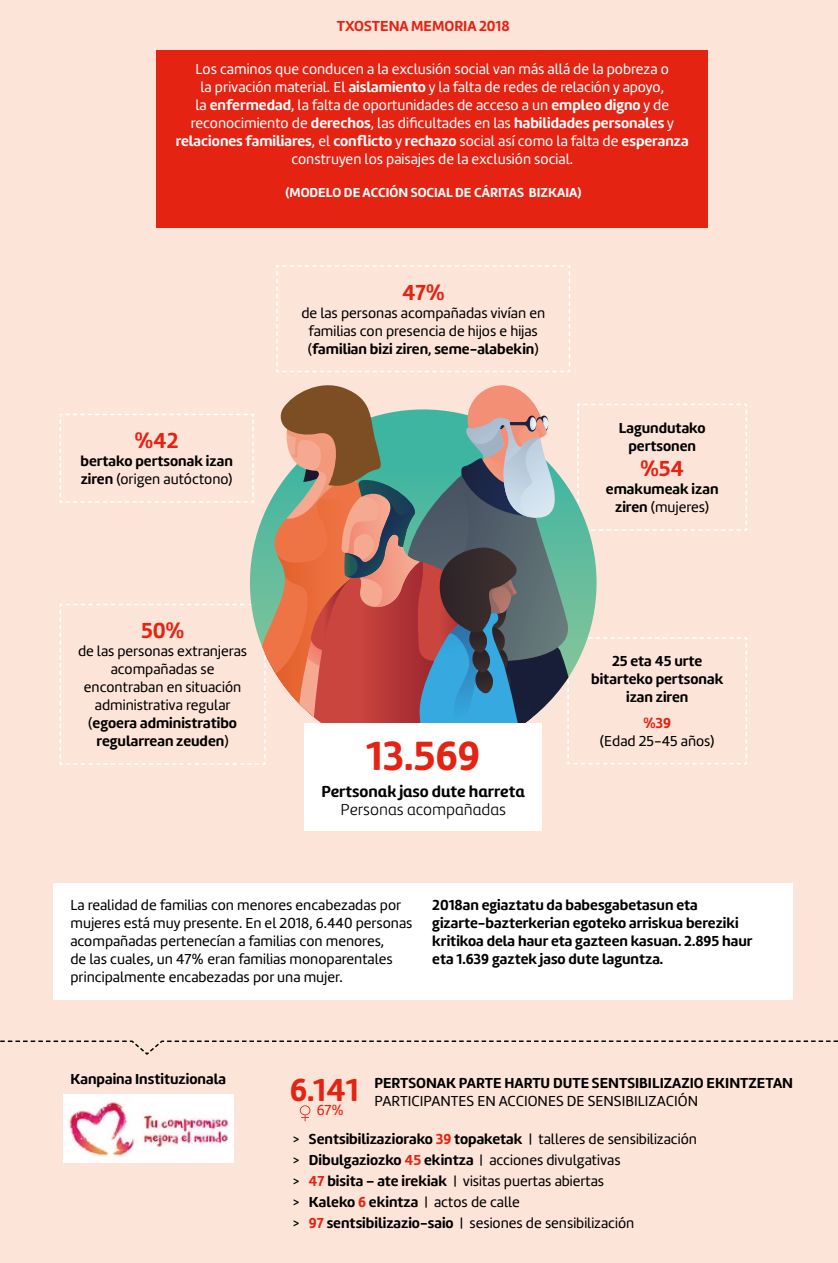
<style>
.page{position:relative;width:838px;height:1263px;background:#fde4d8}
.page>*{position:absolute;margin:0;border:0;box-sizing:border-box;transform-origin:0 0}
.t1{font:700 42.3px "Amelia Rounded UP";color:#e42313}
.t2{font:700 22.5px "Amelia Rounded";color:#e42313}
.t3{font:700 16.5px "Amelia Rounded UP";color:#000}
.t4{font:16.5px "Amelia Rounded UP Light";color:#000}
.t5{font:15px/18px "Amelia Rounded Regular";color:#000;text-align:center}
.t6{font:700 15px/18px "Amelia Rounded";color:#000;text-align:center}
.t7{font:15px/18px "Amelia Rounded Regular";color:#fff;text-align:center}
.t8{font:700 15px "Amelia Rounded";color:#fff}
.t9{font:700 15px "Amelia Rounded";color:#e42313}
.t10{font:15px "Amelia Rounded Regular";color:#e42313}
.t11{font:700 13.5px "Amelia Rounded";color:#fff}
.s1{font-family:"Amelia Rounded";font-weight:700}
.s2{font-family:"Amelia Rounded Regular";font-weight:400}
.s3{color:#e42313}
.s4{font-family:"Amelia Rounded";font-weight:700;color:#e42313}
</style>
<div class="page">
<svg style="left:276px;top:265px;width:294px;height:107px"></svg>
<svg style="left:0;top:1040px;width:838px;height:15px"></svg>
<svg style="left:59px;top:385px;width:688px;height:380px"></svg>
<div style="left:304px;top:724px;width:238px;height:107px;background:#fff"></div>
<img style="left:63px;top:1094px;width:170px;height:68px">
<div style="left:53px;top:883px;width:740px;height:117px;background:#fff"></div>
<div style="left:156px;top:50px;width:552px;height:178px;background:#e42313"></div>
<svg style="left:300px;top:1105px;width:10px;height:16px"></svg>
<p class="t9" style="left:337px;top:16px;width:174px">TXOSTENA MEMORIA 2018</p>
<p class="t7" style="left:191px;top:60px;width:485px">Los caminos que conducen a la exclusión social van más allá de la pobreza o la privación material. El <span class="s1">aislamiento</span> y la falta de redes de relación y apoyo,<br>la <span class="s1">enfermedad</span>, la falta de oportunidades de acceso a un <span class="s1">empleo digno</span> y de reconocimiento de <span class="s1">derechos</span>, las dificultades en las <span class="s1">habilidades personales</span> y</p>
<p class="t8" style="left:176px;top:131px;width:514px">relaciones familiares<span class="s2">, el</span> conflicto <span class="s2">y</span> rechazo <span class="s2">social así como la falta de</span> esperanza</p>
<p class="t7" style="left:291px;top:150px;width:283px">construyen los paisajes de la exclusión social.</p>
<p class="t11" style="left:285px;top:184px;width:297px">(MODELO DE ACCIÓN SOCIAL DE CÁRITAS BIZKAIA)</p>
<h2 class="t2" style="left:135px;top:426px;width:45px">%42</h2>
<p class="t6" style="left:80px;top:452px;width:154px">bertako pertsonak izan</p>
<p class="t5" style="left:81px;top:470px;width:153px"><span class="s1">ziren</span> (origen autóctono)</p>
<h2 class="t2" style="left:141px;top:616px;width:44px">50%</h2>
<p class="t5" style="left:78px;top:642px;width:171px">de las personas extranjeras acompañadas se encontraban en situación administrativa regular</p>
<p class="t6" style="left:88px;top:714px;width:150px"><span class="s2">(</span>egoera administratibo regularrean zeuden<span class="s2">)</span></p>
<h2 class="t2" style="left:402px;top:278px;width:44px">47%</h2>
<p class="t5" style="left:301px;top:304px;width:245px">de las personas acompañadas vivían en familias con presencia de hijos e hijas</p>
<p class="t6" style="left:308px;top:339px;width:232px"><span class="s2">(</span>familian bizi ziren, seme-alabekin<span class="s2">)</span></p>
<p class="t6" style="left:619px;top:419px;width:88px">Lagundutako pertsonen</p>
<h2 class="t2" style="left:640px;top:454px;width:45px">%54</h2>
<p class="t6" style="left:606px;top:480px;width:114px">emakumeak izan</p>
<p class="t5" style="left:615px;top:498px;width:96px"><span class="s1">ziren</span> (mujeres)</p>
<h1 class="t1" style="left:366px;top:729px;width:116px">13.569</h1>
<p class="t3" style="left:321px;top:780px;width:205px">Pertsonak jaso dute harreta</p>
<p class="t4" style="left:340px;top:799px;width:167px">Personas acompañadas</p>
<p class="t6" style="left:591px;top:652px;width:134px">25 eta 45 urte bitarteko pertsonak izan ziren</p>
<p class="t9" style="left:643px;top:713px;width:29px">%39</p>
<p class="t5" style="left:600px;top:732px;width:116px">(Edad 25-45 años)</p>
<p class="t5" style="left:70px;top:896px;width:343px;text-align:left">La realidad de familias con menores encabezadas por mujeres está muy presente. En el 2018, 6.440 personas acompañadas pertenecían a familias con menores,<br>de las cuales, un 47% eran familias monoparentales principalmente encabezadas por una mujer.</p>
<p class="t6" style="left:432px;top:896px;width:322px;text-align:left">2018an egiaztatu da babesgabetasun eta gizarte-bazterkerian egoteko arriskua bereziki kritikoa dela haur eta gazteen kasuan. 2.895 haur eta 1.639 gaztek jaso dute laguntza.</p>
<p class="t6" style="left:70px;top:1069px;width:157px">Kanpaina Instituzionala</p>
<p class="t6" style="left:374px;top:1074px;width:420px">PERTSONAK PARTE HARTU DUTE SENTSIBILIZAZIO EKINTZETAN</p>
<p class="t5" style="left:290px;top:1092px;width:410px"><sup>6.141</sup> PARTICIPANTES EN ACCIONES DE SENSIBILIZACIÓN</p>
<p class="t10" style="left:317px;top:1100px;width:29px">67%</p>
<p class="t6" style="left:293px;top:1130px;width:405px"><span class="s2">&gt;</span> Sentsibilizaziorako <span class="s3">39</span> topaketak <span class="s2">| talleres de sensibilización</span></p>
<p class="t5" style="left:293px;top:1149px;width:343px;line-height:21px;text-align:left">&gt; <span class="s1">Dibulgaziozko</span> <span class="s4">45</span> <span class="s1">ekintza</span> | acciones divulgativas<br>&gt; <span class="s4">47</span> <span class="s1">bisita – ate irekiak</span> | visitas puertas abiertas<br>&gt; <span class="s1">Kaleko</span> <span class="s4">6</span> <span class="s1">ekintza</span> | actos de calle<br>&gt; <span class="s4">97</span> <span class="s1">sentsibilizazio-saio</span> | sesiones de sensibilización</p>
</div>
